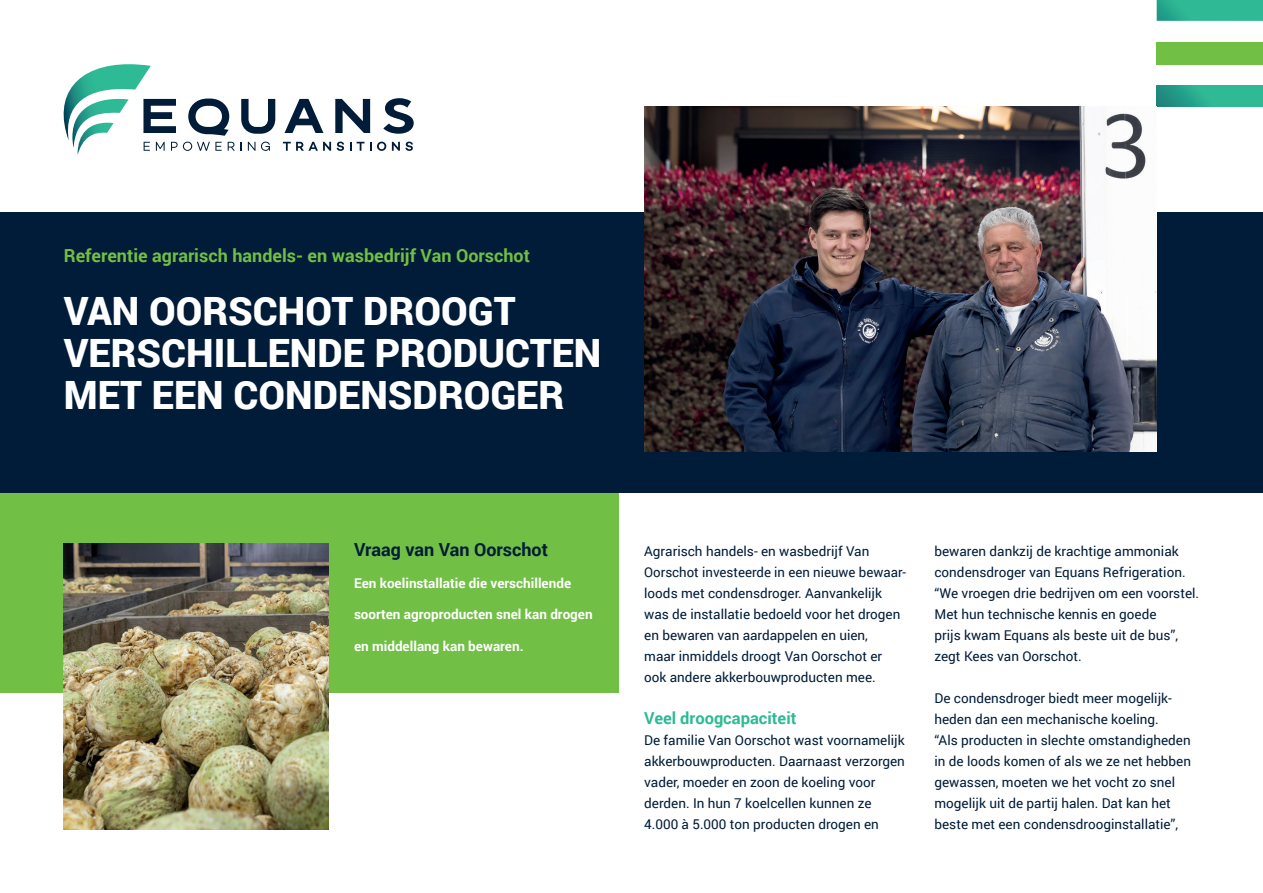
<style>
.page{position:relative;width:1263px;height:893px;background:#fff}
.page>*{position:absolute;margin:0;border:0;box-sizing:border-box;transform-origin:0 0}
.t1{font:900 39px/42px "Roboto";color:#fff}
.t2{font:700 18px "Roboto";color:#71bf44}
.t3{font:700 18px "Roboto";color:#001c38}
.t4{font:700 16.5px "Roboto";color:#2dba95}
.t5{font:13.5px/21px "Roboto";color:#001c38}
.t6{font:700 13.5px "Roboto";color:#fff}
</style>
<div class="page">
<div style="left:0;top:213px;width:1263px;height:280px;background:#001c38"></div>
<svg style="left:1157px;top:0;width:106px;height:21px;background:#2eb593"></svg>
<div style="left:1157px;top:42px;width:106px;height:22px;background:#71bf44"></div>
<svg style="left:1157px;top:86px;width:106px;height:20px;background:#2aac8e"></svg>
<svg style="left:283px;top:142px;width:48px;height:9px"></svg>
<svg style="left:337px;top:142px;width:7px;height:9px"></svg>
<svg style="left:357px;top:142px;width:7px;height:9px"></svg>
<svg style="left:377px;top:142px;width:9px;height:9px"></svg>
<svg style="left:392px;top:142px;width:21px;height:9px"></svg>
<svg style="left:285px;top:99px;width:38px;height:34px"></svg>
<svg style="left:335px;top:99px;width:35px;height:34px"></svg>
<svg style="left:383px;top:98px;width:31px;height:36px"></svg>
<svg style="left:63px;top:64px;width:212px;height:91px"></svg>
<img style="left:644px;top:106px;width:513px;height:345px">
<div style="left:0;top:493px;width:619px;height:200px;background:#71bf44"></div>
<img style="left:64px;top:543px;width:264px;height:286px">
<p class="t2" style="left:64px;top:243px;width:468px">Referentie agrarisch handels- en wasbedrijf Van Oorschot</p>
<p class="t1" style="left:64px;top:289px;width:453px">VAN OORSCHOT DROOGT</p>
<p class="t1" style="left:64px;top:331px;width:539px">VERSCHILLENDE PRODUCTEN<br>MET EEN CONDENSDROGER</p>
<p class="t3" style="left:354px;top:537px;width:196px">Vraag van Van Oorschot</p>
<p class="t6" style="left:354px;top:573px;width:219px">Een koelinstallatie die verschillende</p>
<p class="t6" style="left:354px;top:605px;width:240px">soorten agroproducten snel kan drogen</p>
<p class="t6" style="left:354px;top:636px;width:171px">en middellang kan bewaren.</p>
<p class="t5" style="left:644px;top:540px;width:227px">Agrarisch handels- en wasbedrijf Van</p>
<p class="t5" style="left:644px;top:561px;width:263px">Oorschot investeerde in een nieuwe bewaar-</p>
<p class="t5" style="left:644px;top:582px;width:258px">loods met condensdroger. Aanvankelijk was de installatie bedoeld voor het drogen en bewaren van aardappelen en uien,</p>
<p class="t5" style="left:644px;top:645px;width:239px">maar inmiddels droogt Van Oorschot er</p>
<p class="t5" style="left:644px;top:666px;width:233px">ook andere akkerbouwproducten mee.</p>
<p class="t4" style="left:644px;top:707px;width:154px">Veel droogcapaciteit</p>
<p class="t5" style="left:644px;top:729px;width:262px;text-align:justify">De familie Van Oorschot wast voornamelijk akkerbouwproducten. Daarnaast verzorgen vader, moeder en zoon de koeling voor</p>
<p class="t5" style="left:644px;top:792px;width:229px">derden. In hun 7 koelcellen kunnen ze</p>
<p class="t5" style="left:644px;top:813px;width:236px">4.000 à 5.000 ton producten drogen en</p>
<p class="t5" style="left:934px;top:540px;width:266px">bewaren dankzij de krachtige ammoniak condensdroger van Equans Refrigeration. “We vroegen drie bedrijven om een voorstel.<br>Met hun technische kennis en goede</p>
<p class="t5" style="left:934px;top:624px;width:245px">prijs kwam Equans als beste uit de bus”, zegt Kees van Oorschot.</p>
<p class="t5" style="left:934px;top:687px;width:239px">De condensdroger biedt meer mogelijk-</p>
<p class="t5" style="left:934px;top:708px;width:226px">heden dan een mechanische koeling.</p>
<p class="t5" style="left:934px;top:729px;width:258px">“Als producten in slechte omstandigheden in de loods komen of als we ze net hebben gewassen, moeten we het vocht zo snel mogelijk uit de partij halen. Dat kan het beste met een condensdrooginstallatie”,</p>
</div>
